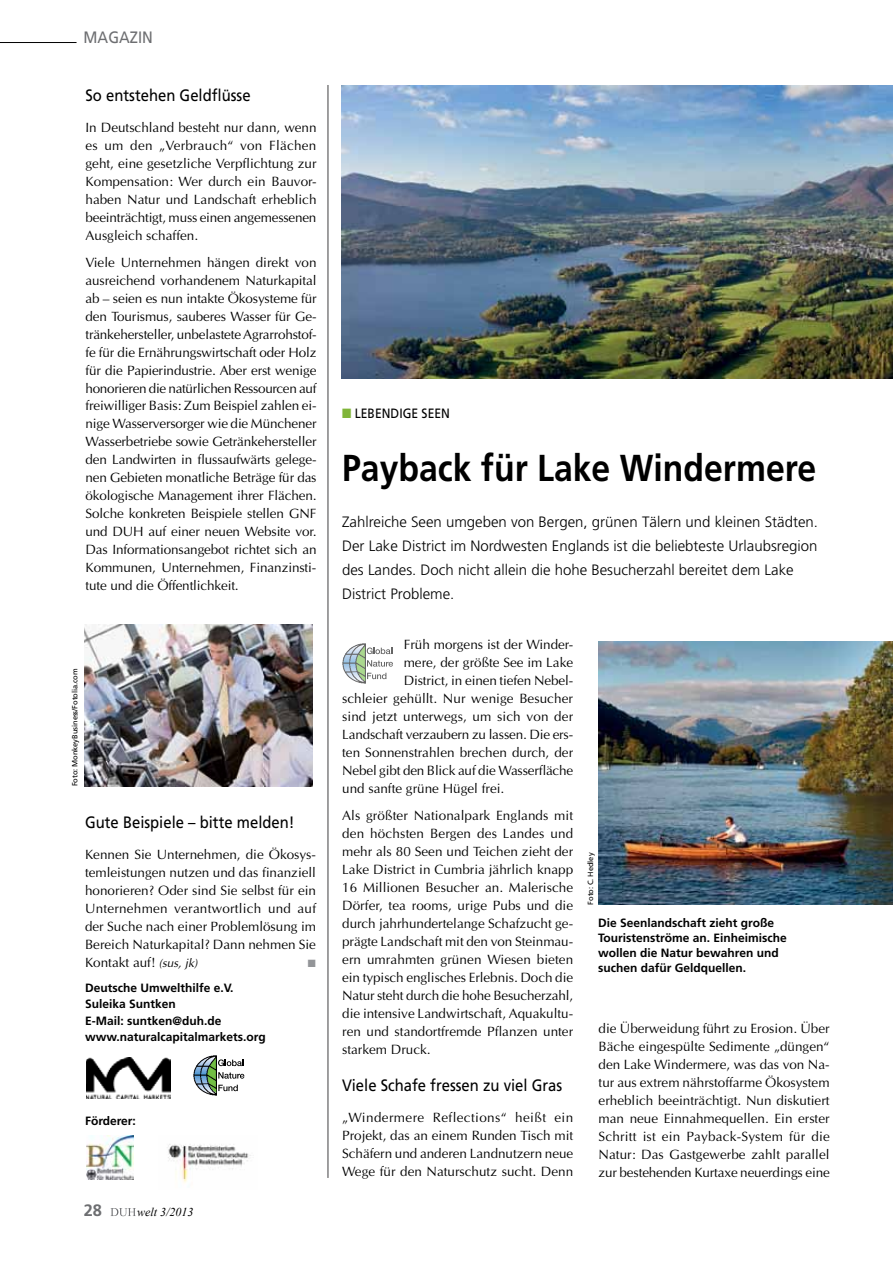
<style>
.page{position:relative;width:893px;height:1263px;background:#fff}
.page>*{position:absolute;margin:0;border:0;box-sizing:border-box;transform-origin:0 0}
.t1{font:700 37.5px "Frutiger";color:#000;scale:.9 1}
.t2{font:16.5px "Frutiger";color:#000;scale:.9 1}
.t3{font:16.5px "Frutiger";color:#6d6e71;scale:.9 1}
.t4{font:700 16.5px "Frutiger";color:#6d6e71}
.t5{font:300 15px/24px "Frutiger";color:#000}
.t6{font:13.5px/18px "Optima";color:#000;text-align:justify}
.t7{font:13.5px "Frutiger";color:#000;scale:.9 1}
.t8{font:700 12px/15px "Frutiger";color:#000}
.t9{font:italic 12px "Times New Roman";color:#000}
.t10{font:10.5px "Zapf Dingbats";color:#939598}
.t11{font:7.5px "Frutiger";letter-spacing:-.01em;color:#000}
.s1{font-style:italic;font-size:12px}
.s2{color:#80b539}
</style>
<div class="page">
<svg style="left:110px;top:1208px;width:26px;height:8px"></svg>
<hr style="left:0;top:42px;width:77px;height:1px;background:#000">
<hr style="left:328px;top:85px;width:1px;height:1093px;background:#414042">
<img style="left:87px;top:1135px;width:46px;height:44px">
<img style="left:167px;top:1144px;width:84px;height:39px">
<img style="left:598px;top:642px;width:295px;height:263px">
<svg style="left:361px;top:644px;width:32px;height:40px"></svg>
<img style="left:342px;top:643px;width:23px;height:40px">
<img style="left:84px;top:624px;width:229px;height:162px">
<img style="left:342px;top:85px;width:551px;height:293px">
<img style="left:86px;top:1057px;width:84px;height:41px">
<svg style="left:211px;top:1059px;width:33px;height:37px"></svg>
<img style="left:193px;top:1055px;width:24px;height:40px">
<p class="t3" style="left:84px;top:28px;width:78px">magazin</p>
<p class="t2" style="left:86px;top:86px;width:185px">So entstehen Geldflüsse</p>
<p class="t6" style="left:86px;top:118px;width:233px">In Deutschland besteht nur dann, wenn es um den „Verbrauch“ von Flächen geht, eine gesetzliche Verpflichtung zur Kompensation: Wer durch ein Bauvor&shy;haben Natur und Landschaft erheblich beeinträchtigt, muss einen angemessenen Ausgleich schaffen.</p>
<p class="t6" style="left:86px;top:253px;width:233px">Viele Unternehmen hängen direkt von ausreichend vorhandenem Naturkapital ab – seien es nun intakte Ökosysteme für den Tourismus, sauberes Wasser für Ge&shy;tränkehersteller, unbelastete Agrarrohstof&shy;fe für die Ernährungswirtschaft oder Holz für die Papierindustrie. Aber erst wenige honorieren die natürlichen Ressourcen auf freiwilliger Basis: Zum Beispiel zahlen ei&shy;nige Wasserversorger wie die Münchener Wasserbetriebe sowie Getränkehersteller den Landwirten in flussaufwärts gelege&shy;nen Gebieten monatliche Beträge für das ökologische Management ihrer Flächen.<br>Solche konkreten Beispiele stellen GNF und DUH auf einer neuen Website vor.<br>Das Informationsangebot richtet sich an Kommunen, Unternehmen, Finanzinsti&shy;tute und die Öffentlichkeit.</p>
<p class="t11" style="left:71px;top:786px;width:119px;rotate:-90deg">Foto: MonkeyB usiness/Fotolia.com</p>
<p class="t2" style="left:85px;top:813px;width:234px">Gute Beispiele – bitte melden!</p>
<p class="t6" style="left:85px;top:845px;width:233px">Kennen Sie Unternehmen, die Ökosys&shy;temleistungen nutzen und das finanziell honorieren? Oder sind Sie selbst für ein Unternehmen verantwortlich und auf der Suche nach einer Problemlösung im Bereich Naturkapital? Dann nehmen Sie Kontakt auf! <span class="s1">(sus, jk)</span></p>
<p class="t10" style="left:308px;top:958px;width:9px">■</p>
<p class="t8" style="left:85px;top:979px;width:182px;line-height:16.5px">Deutsche Umwelthilfe e.V.<br>Suleika Suntken<br>E-Mail: suntken@duh.de www.naturalcapitalmarkets.org</p>
<p class="t8" style="left:85px;top:1113px;width:52px">Förderer:</p>
<p class="t4" style="left:84px;top:1200px;width:20px">28</p>
<p class="t9" style="left:137px;top:1204px;width:58px">welt 3/2013</p>
<p class="t7" style="left:342px;top:405px;width:121px"><span class="s2">■</span> Lebendige Seen</p>
<h1 class="t1" style="left:342px;top:446px;width:528px">Payback für Lake Windermere</h1>
<p class="t5" style="left:342px;top:509px;width:477px">Zahlreiche Seen umgeben von Bergen, grünen Tälern und kleinen Städten.<br>Der Lake District im Nordwesten Englands ist die beliebteste Urlaubsregion des Landes. Doch nicht allein die hohe Besucherzahl bereitet dem Lake District Probleme.</p>
<p class="t6" style="left:404px;top:636px;width:171px">Früh morgens ist der Winder-</p>
<p class="t6" style="left:404px;top:654px;width:171px">mere, der größte See im Lake</p>
<p class="t6" style="left:404px;top:672px;width:171px">District, in einen tiefen Nebel-</p>
<p class="t6" style="left:342px;top:690px;width:232px">schleier gehüllt. Nur wenige Besucher</p>
<p class="t6" style="left:342px;top:708px;width:233px">sind jetzt unterwegs, um sich von der</p>
<p class="t6" style="left:342px;top:726px;width:232px">Landschaft verzaubern zu lassen. Die ers-</p>
<p class="t6" style="left:342px;top:744px;width:232px">ten Sonnenstrahlen brechen durch, der</p>
<p class="t6" style="left:342px;top:762px;width:233px">Nebel gibt den Blick auf die Wasserfläche</p>
<p class="t6" style="left:342px;top:780px;width:164px">und sanfte grüne Hügel frei.</p>
<p class="t6" style="left:342px;top:806px;width:233px">Als größter Nationalpark Englands mit den höchsten Bergen des Landes und mehr als 80 Seen und Teichen zieht der Lake District in Cumbria jährlich knapp 16 Millionen Besucher an. Malerische Dörfer, tea rooms, urige Pubs und die durch jahrhundertelange Schafzucht ge&shy;prägte Landschaft mit den von Steinmau&shy;ern umrahmten grünen Wiesen bieten ein typisch englisches Erlebnis. Doch die Natur steht durch die hohe Besucherzahl, die intensive Landwirtschaft, Aquakultu&shy;ren und standortfremde Pflanzen unter starkem Druck.</p>
<p class="t2" style="left:342px;top:1076px;width:246px">Viele Schafe fressen zu viel Gras</p>
<p class="t6" style="left:342px;top:1109px;width:233px">„Windermere Reflections“ heißt ein Projekt, das an einem Runden Tisch mit Schäfern und anderen Landnutzern neue Wege für den Naturschutz sucht. Denn</p>
<p class="t11" style="left:586px;top:905px;width:53px;rotate:-90deg">Foto: C. H edley</p>
<p class="t8" style="left:598px;top:916px;width:190px">Die Seenlandschaft zieht große<br>Touristenströme an. Einheimische wollen die Natur bewahren und suchen dafür Geldquellen.</p>
<p class="t6" style="left:599px;top:1019px;width:233px">die Überweidung führt zu Erosion. Über Bäche eingespülte Sedimente „düngen“ den Lake Windermere, was das von Na&shy;tur aus extrem nährstoffarme Ökosystem erheblich beeinträchtigt. Nun diskutiert man neue Einnahmequellen. Ein erster Schritt ist ein Payback-System für die Natur: Das Gastgewerbe zahlt parallel zur bestehenden Kurtaxe neuerdings eine</p>
</div>
